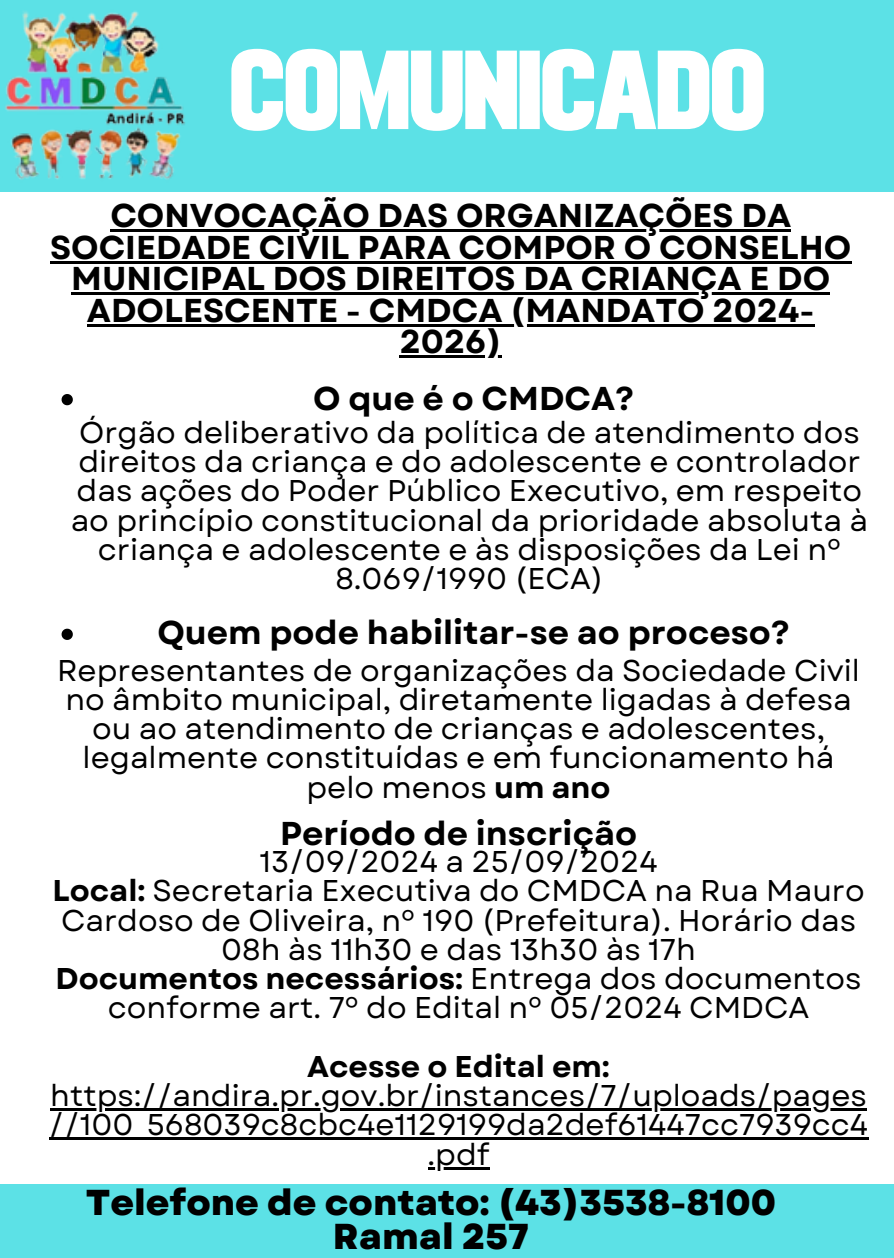
<style>
.page{position:relative;width:894px;height:1258px;background:#fff}
.page>*{position:absolute;margin:0;border:0;box-sizing:border-box;transform-origin:0 0}
.t1{font:111.9px "Adirek Sans 900";letter-spacing:-.015em;color:#fff}
.t2{font:800 36px/33.6px "Garet";color:#000;text-align:center}
.t3{font:700 33px/31.5px "Garet";color:#000;text-align:center}
.t4{font:30px/29.4px "Garet";color:#000;text-align:center}
.t5{font:700 30px "Garet";color:#000}
.s1{font-weight:700}
</style>
<div class="page">
<div style="left:0;top:0;width:893px;height:192px;background:#5ce1e6"></div>
<div style="left:0;top:1184px;width:893px;height:74px;background:#5ce1e6"></div>
<img style="left:5px;top:11px;width:180px;height:169px">
<hr style="left:110px;top:230px;width:680px;height:2px;background:#000">
<hr style="left:50px;top:261px;width:801px;height:2px;background:#000">
<hr style="left:71px;top:293px;width:758px;height:2px;background:#000">
<hr style="left:87px;top:324px;width:727px;height:2px;background:#000">
<hr style="left:399px;top:356px;width:102px;height:2px;background:#000">
<svg style="left:62px;top:394px;width:11px;height:11px"></svg>
<svg style="left:62px;top:629px;width:11px;height:11px"></svg>
<hr style="left:50px;top:1108px;width:816px;height:2px;background:#000">
<hr style="left:49px;top:1137px;width:819px;height:3px;background:#000">
<hr style="left:427px;top:1167px;width:62px;height:2px;background:#000">
<h1 class="t1" style="left:229px;top:25px;width:538px">COMUNICADO</h1>
<p class="t3" style="left:50px;top:200px;width:802px">CONVOCAÇÃO DAS ORGANIZAÇÕES DA<br>SOCIEDADE CIVIL PARA COMPOR O CONSELHO</p>
<p class="t3" style="left:71px;top:263px;width:760px">MUNICIPAL DOS DIREITOS DA CRIANÇA E DO</p>
<p class="t3" style="left:87px;top:295px;width:728px">ADOLESCENTE - CMDCA (MANDATO 2024-</p>
<p class="t3" style="left:399px;top:326px;width:103px">2026)</p>
<p class="t3" style="left:313px;top:383px;width:322px">O que é o CMDCA?</p>
<h2 class="t4" style="left:71px;top:418px;width:798px">Órgão deliberativo da política de atendimento dos direitos da criança e do adolescente e controlador das ações do Poder Público Executivo, em respeito ao princípio constitucional da prioridade absoluta à criança e adolescente e às disposições da Lei nº 8.069/1990 (ECA)</h2>
<p class="t3" style="left:157px;top:617px;width:634px">Quem pode habilitar-se ao proceso?</p>
<p class="t4" style="left:57px;top:655px;width:804px">Representantes de organizações da Sociedade Civil no âmbito municipal, diretamente ligadas à defesa ou ao atendimento de crianças e adolescentes, legalmente constituídas e em funcionamento há pelo menos <span class="s1">um ano</span></p>
<p class="t3" style="left:280px;top:818px;width:358px">Período de inscrição</p>
<h3 class="t4" style="left:52px;top:847px;width:813px">13/09/2024 a 25/09/2024<br><span class="s1">Local:</span> Secretaria Executiva do CMDCA na Rua Mauro Cardoso de Oliveira, nº 190 (Prefeitura). Horário das 08h às 11h30 e das 13h30 às 17h<br><span class="s1">Documentos necessários:</span> Entrega dos documentos conforme art. 7º do Edital nº 05/2024 CMDCA</h3>
<p class="t5" style="left:307px;top:1045px;width:304px">Acesse o Edital em:</p>
<p class="t4" style="left:49px;top:1081px;width:820px">https://andira.pr.gov.br/instances/7/uploads/pages //100_568039c8cbc4e1129199da2def61447cc7939cc4 .pdf</p>
<p class="t2" style="left:86px;top:1186px;width:691px">Telefone de contato: (43)3538-8100<br>Ramal 257</p>
</div>
